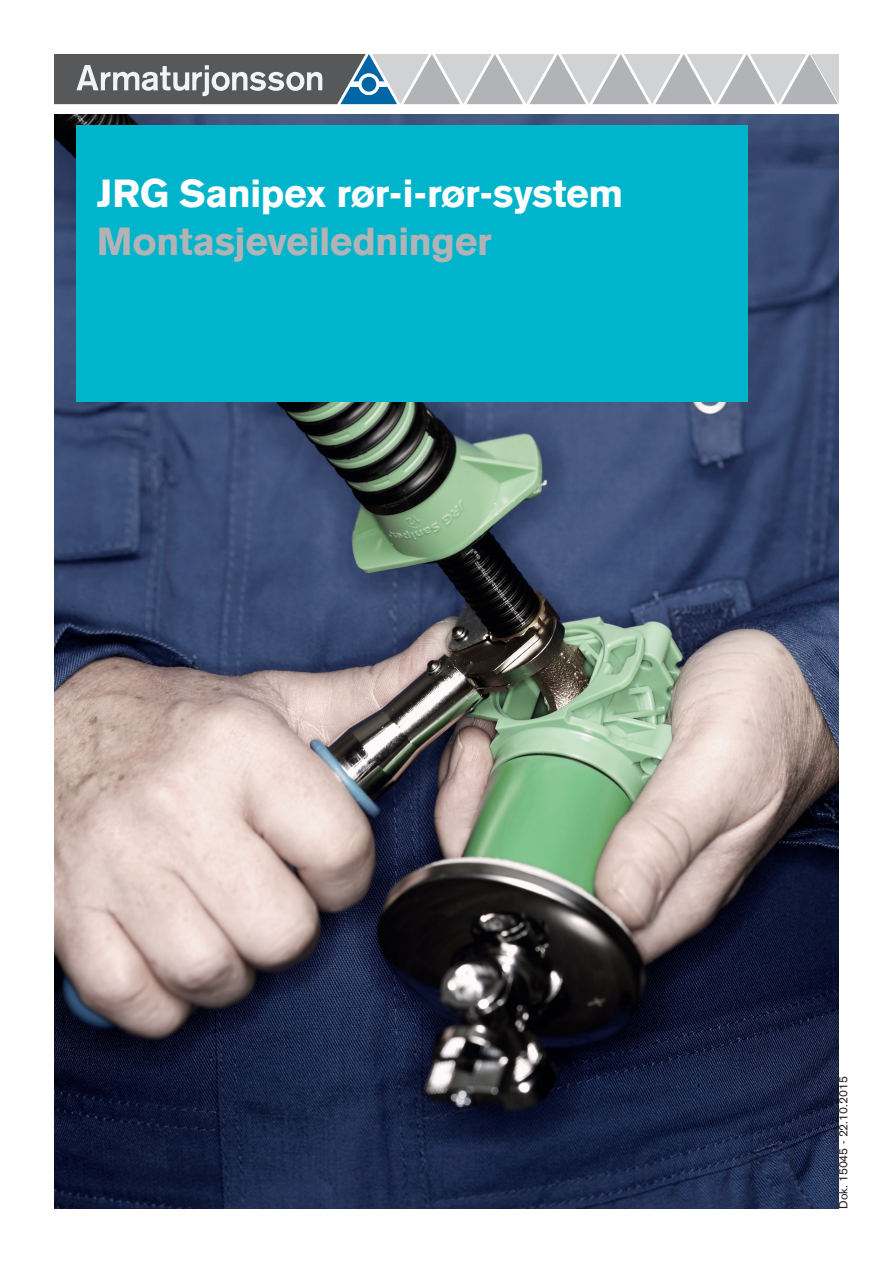
<style>
.page{position:relative;width:893px;height:1263px;background:#fff}
.page>*{position:absolute;margin:0;border:0;box-sizing:border-box;transform-origin:0 0}
.t1{font:700 39px "Akzidenz Grotesk BE";letter-spacing:-.01em;color:#fff}
.t2{font:700 39px "Akzidenz Grotesk BE";letter-spacing:-.015em;color:#b2b3b7}
.t3{font:12px "Akzidenz Grotesk BE";color:#231f20}
</style>
<div class="page">
<svg style="left:54px;top:54px;width:785px;height:50px;background:#a2a6aa"></svg>
<div style="left:362px;top:77px;width:14px;height:15px;background:#0065a4;border-radius:50%"></div>
<img style="left:54px;top:115px;width:785px;height:1094px">
<div style="left:76px;top:125px;width:672px;height:277px;background:#00b5cb"></div>
<p class="t1" style="left:97px;top:171px;width:528px">JRG Sanipex rør-i-rør-system</p>
<p class="t2" style="left:97px;top:219px;width:396px">Montasjeveiledninger</p>
<p class="t3" style="left:836px;top:1209px;width:134px;rotate:-90deg">Dok. 15045 - 22.10.2015</p>
</div>
